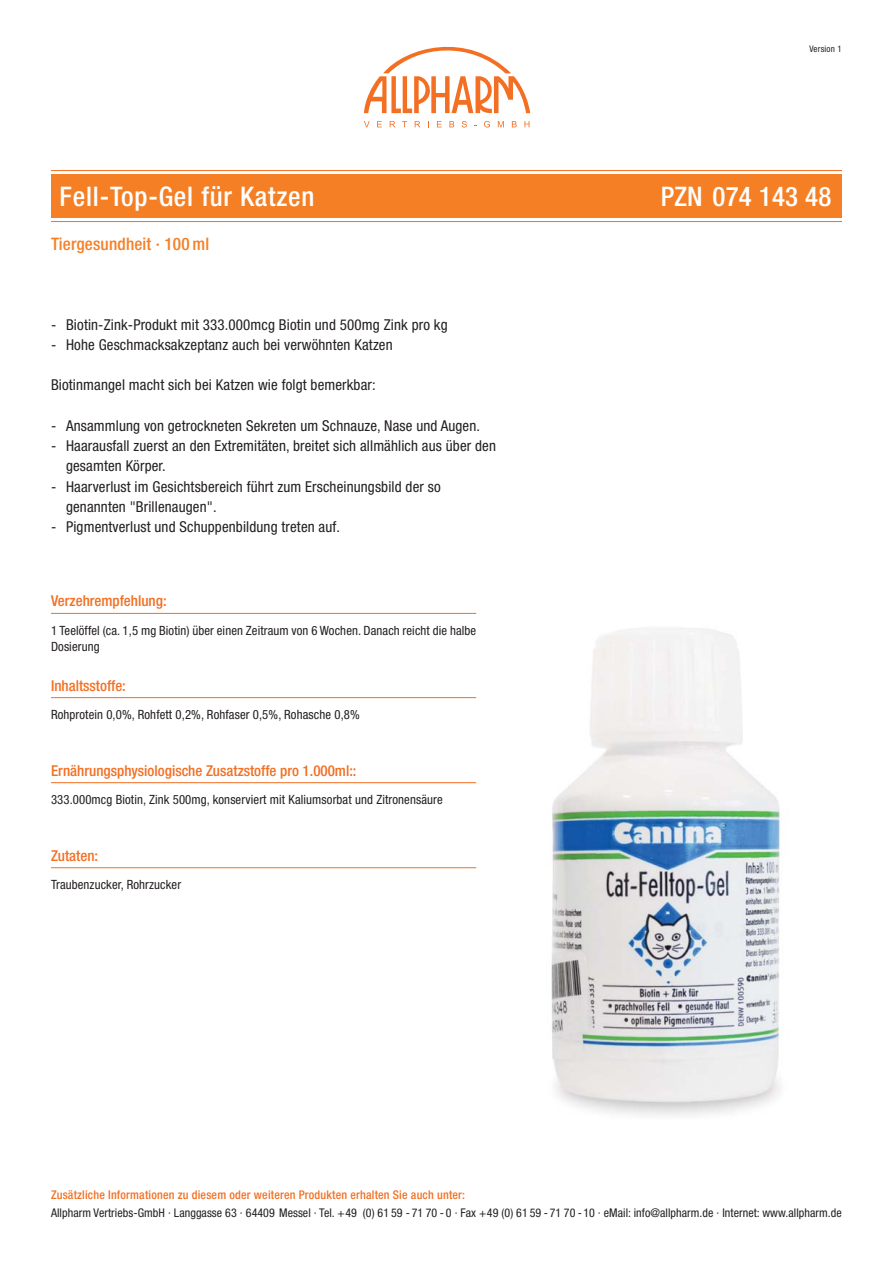
<style>
.page{position:relative;width:893px;height:1263px;background:#fff}
.page>*{position:absolute;margin:0;border:0;box-sizing:border-box;transform-origin:0 0}
.t1{font:500 condensed 27px "Helvetica Neue";letter-spacing:.03em;color:#fff}
.t2{font:500 condensed 27px "Helvetica Neue";letter-spacing:.01em;color:#fff}
.t3{font:500 condensed 17.25px "Helvetica Neue";letter-spacing:.01em;color:#f57f25}
.t4{font:condensed 15px/20.2px "Helvetica Neue";letter-spacing:.01em;color:#231f20}
.t5{font:500 condensed 15px "Helvetica Neue";color:#f36f22}
.t6{font:condensed 12.75px/16.5px "Helvetica Neue";letter-spacing:.01em;color:#231f20}
.t7{font:condensed 12px "Helvetica Neue";letter-spacing:.005em;color:#231f20}
.t8{font:500 condensed 12px "Helvetica Neue";letter-spacing:.015em;color:#f36f22}
.t9{font:condensed 9px "Helvetica Neue";letter-spacing:.025em;color:#231f20}
</style>
<div class="page">
<div style="left:51px;top:174px;width:791px;height:44px;background:#f57f25"></div>
<svg style="left:364px;top:47px;width:166px;height:66px"></svg>
<svg style="left:364px;top:121px;width:6px;height:6px"></svg>
<svg style="left:377px;top:121px;width:5px;height:6px"></svg>
<svg style="left:390px;top:121px;width:5px;height:6px"></svg>
<svg style="left:415px;top:121px;width:5px;height:6px"></svg>
<svg style="left:437px;top:121px;width:5px;height:6px"></svg>
<svg style="left:449px;top:121px;width:5px;height:6px"></svg>
<svg style="left:462px;top:121px;width:5px;height:6px"></svg>
<svg style="left:484px;top:121px;width:6px;height:6px"></svg>
<svg style="left:498px;top:121px;width:6px;height:6px"></svg>
<svg style="left:512px;top:121px;width:5px;height:6px"></svg>
<svg style="left:524px;top:121px;width:5px;height:6px"></svg>
<hr style="left:51px;top:170px;width:791px;height:1px;background:#f36f22">
<hr style="left:51px;top:221px;width:791px;height:1px;background:#f36f22">
<hr style="left:51px;top:613px;width:425px;height:1px;background:#f36f22">
<hr style="left:51px;top:867px;width:425px;height:1px;background:#f36f22">
<hr style="left:51px;top:697px;width:425px;height:1px;background:#f36f22">
<hr style="left:51px;top:782px;width:425px;height:1px;background:#f36f22">
<img style="left:551px;top:628px;width:230px;height:487px">
<h1 class="t1" style="left:60px;top:186px;width:256px">Fell-Top-Gel für Katzen</h1>
<p class="t3" style="left:51px;top:238px;width:160px">Tiergesundheit · 100 ml</p>
<p class="t4" style="left:51px;top:315px;width:398px">- Biotin-Zink-Produkt mit 333.000mcg Biotin und 500mg Zink pro kg</p>
<p class="t4" style="left:51px;top:336px;width:343px">- Hohe Geschmacksakzeptanz auch bei verwöhnten Katzen</p>
<p class="t4" style="left:51px;top:376px;width:326px">Biotinmangel macht sich bei Katzen wie folgt bemerkbar:</p>
<p class="t4" style="left:51px;top:417px;width:431px">- Ansammlung von getrockneten Sekreten um Schnauze, Nase und Augen.</p>
<p class="t4" style="left:66px;top:437px;width:431px;text-indent:-15px">- Haarausfall zuerst an den Extremitäten, breitet sich allmählich aus über den gesamten Körper.</p>
<p class="t4" style="left:66px;top:477px;width:376px;text-indent:-15px">- Haarverlust im Gesichtsbereich führt zum Erscheinungsbild der so genannten "Brillenaugen".</p>
<p class="t4" style="left:51px;top:518px;width:291px">- Pigmentverlust und Schuppenbildung treten auf.</p>
<p class="t5" style="left:51px;top:595px;width:117px">Verzehrempfehlung:</p>
<p class="t6" style="left:51px;top:623px;width:427px">1 Teelöffel (ca. 1,5 mg Biotin) über einen Zeitraum von 6 Wochen. Danach reicht die halbe<br>Dosierung</p>
<p class="t5" style="left:51px;top:680px;width:76px">Inhaltsstoffe:</p>
<p class="t6" style="left:51px;top:707px;width:310px">Rohprotein 0,0%, Rohfett 0,2%, Rohfaser 0,5%, Rohasche 0,8%</p>
<p class="t5" style="left:51px;top:765px;width:307px">Ernährungsphysiologische Zusatzstoffe pro 1.000ml::</p>
<p class="t6" style="left:51px;top:792px;width:393px">333.000mcg Biotin, Zink 500mg, konserviert mit Kaliumsorbat und Zitronensäure</p>
<p class="t5" style="left:51px;top:850px;width:49px">Zutaten:</p>
<p class="t6" style="left:51px;top:877px;width:132px">Traubenzucker, Rohrzucker</p>
<p class="t8" style="left:51px;top:1191px;width:416px">Zusätzliche Informationen zu diesem oder weiteren Produkten erhalten Sie auch unter:</p>
<p class="t9" style="left:809px;top:46px;width:34px">Version 1</p>
<h1 class="t2" style="left:661px;top:186px;width:172px">PZN 074 143 48</h1>
<p class="t7" style="left:51px;top:1208px;width:792px">Allpharm Vertriebs-GmbH · Langgasse 63 · 64409 Messel · Tel. +49 (0) 61 59 - 71 70 - 0 · Fax +49 (0) 61 59 - 71 70 -10 · eMail: info@allpharm.de · Internet: www.allpharm.de</p>
</div>
